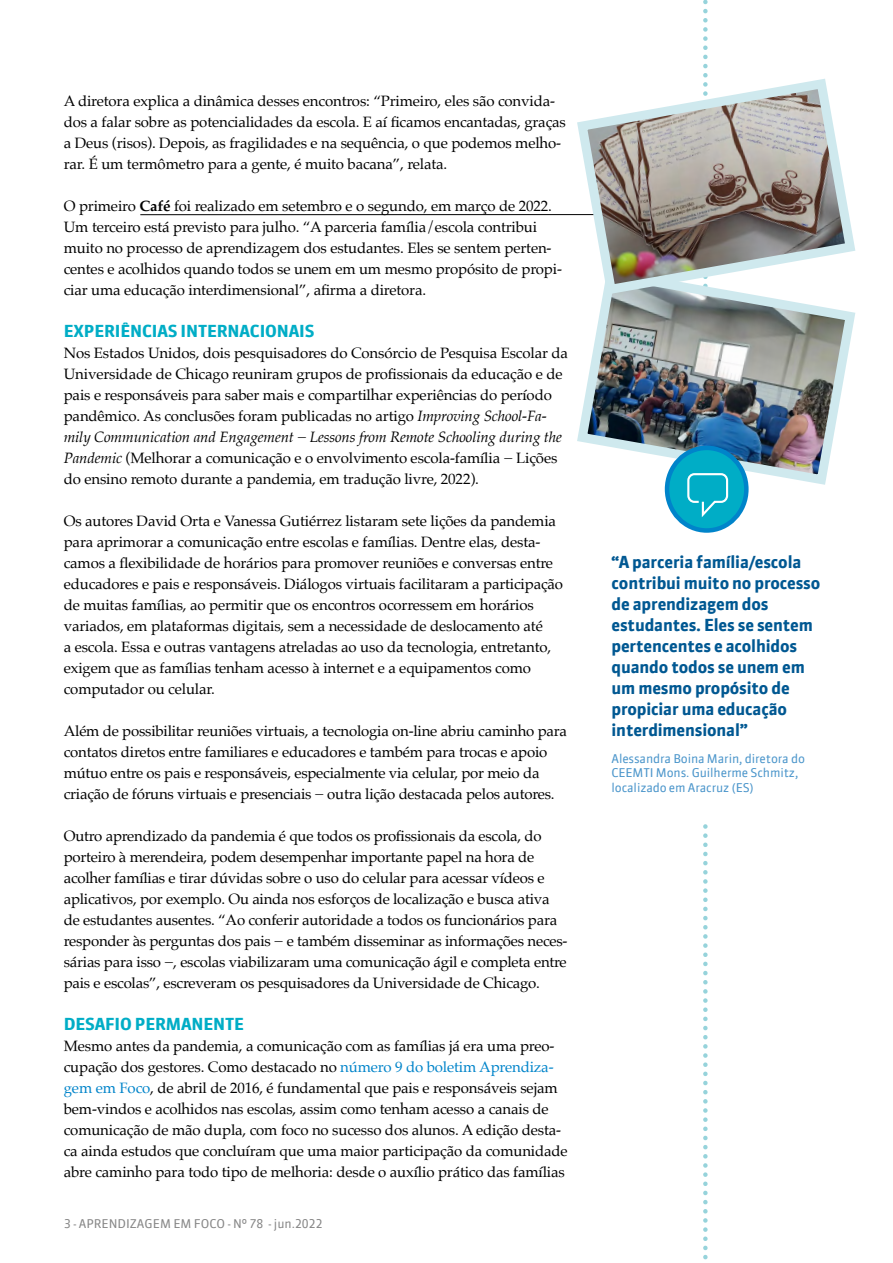
<style>
.page{position:relative;width:893px;height:1263px;background:#fff}
.page>*{position:absolute;margin:0;border:0;box-sizing:border-box;transform-origin:0 0}
.t1{font:700 16.5px/21px "Sanuk Offc";letter-spacing:-.01em;color:#005892}
.t2{font:700 16.5px "Sanuk Offc";letter-spacing:-.01em;color:#00adc6}
.t3{font:15px/21px "Palatino";letter-spacing:-.01em;color:#000}
.t4{font:12px/14.4px "Sanuk Offc";letter-spacing:-.01em;color:#4c96cb}
.t5{font:12px "Sanuk Offc";color:#878787}
.s1{font-weight:700}
.s2{font-style:italic}
.s3{color:#0084ca}
</style>
<div class="page">
<hr style="left:140px;top:214px;width:464px;height:1px;background:#000">
<img style="left:577px;top:300px;width:279px;height:190px">
<svg style="left:572px;top:78px;width:284px;height:222px"></svg>
<svg style="left:667px;top:448px;width:79px;height:82px;background:#00a7c6"></svg>
<div style="left:665px;top:446px;width:84px;height:87px;border:4px solid #0084ca;border-radius:50%"></div>
<svg style="left:686px;top:0;width:43px;height:1260px"></svg>
<p class="t3" style="left:64px;top:90px;width:504px">A diretora explica a dinâmica desses encontros: “Primeiro, eles são convida&shy;dos a falar sobre as potencialidades da escola. E aí ficamos encantadas, graças a Deus (risos). Depois, as fragilidades e na sequência, o que podemos melho&shy;rar. É um termômetro para a gente, é muito bacana”, relata.</p>
<p class="t3" style="left:64px;top:195px;width:500px">O primeiro <span class="s1">Café</span> foi realizado em setembro e o segundo, em março de 2022.<br>Um terceiro está previsto para julho. “A parceria família/escola contribui muito no processo de aprendizagem dos estudantes. Eles se sentem perten&shy;centes e acolhidos quando todos se unem em um mesmo propósito de propi&shy;ciar uma educação interdimensional”, afirma a diretora.</p>
<p class="t2" style="left:64px;top:321px;width:252px">EXPERIÊNCIAS INTERNACIONAIS</p>
<p class="t3" style="left:64px;top:342px;width:506px">Nos Estados Unidos, dois pesquisadores do Consórcio de Pesquisa Escolar da Universidade de Chicago reuniram grupos de profissionais da educação e de pais e responsáveis para saber mais e compartilhar experiências do período pandêmico. As conclusões foram publicadas no artigo <span class="s2">Improving School-Fa&shy;mily Communication and Engagement − Lessons from Remote Schooling during the Pandemic</span> (Melhorar a comunicação e o envolvimento escola-família − Lições do ensino remoto durante a pandemia, em tradução livre, 2022).</p>
<p class="t3" style="left:64px;top:510px;width:501px">Os autores David Orta e Vanessa Gutiérrez listaram sete lições da pandemia para aprimorar a comunicação entre escolas e famílias. Dentre elas, desta&shy;camos a flexibilidade de horários para promover reuniões e conversas entre educadores e pais e responsáveis. Diálogos virtuais facilitaram a participação de muitas famílias, ao permitir que os encontros ocorressem em horários variados, em plataformas digitais, sem a necessidade de deslocamento até<br>a escola. Essa e outras vantagens atreladas ao uso da tecnologia, entretanto, exigem que as famílias tenham acesso à internet e a equipamentos como computador ou celular.</p>
<p class="t3" style="left:64px;top:720px;width:505px">Além de possibilitar reuniões virtuais, a tecnologia on-line abriu caminho para contatos diretos entre familiares e educadores e também para trocas e apoio mútuo entre os pais e responsáveis, especialmente via celular, por meio da criação de fóruns virtuais e presenciais − outra lição destacada pelos autores.</p>
<p class="t3" style="left:64px;top:825px;width:505px">Outro aprendizado da pandemia é que todos os profissionais da escola, do porteiro à merendeira, podem desempenhar importante papel na hora de acolher famílias e tirar dúvidas sobre o uso do celular para acessar vídeos e aplicativos, por exemplo. Ou ainda nos esforços de localização e busca ativa de estudantes ausentes. “Ao conferir autoridade a todos os funcionários para responder às perguntas dos pais − e também disseminar as informações neces&shy;sárias para isso −, escolas viabilizaram uma comunicação ágil e completa entre pais e escolas”, escreveram os pesquisadores da Universidade de Chicago.</p>
<p class="t2" style="left:64px;top:1014px;width:182px">DESAFIO PERMANENTE</p>
<p class="t3" style="left:64px;top:1035px;width:505px">Mesmo antes da pandemia, a comunicação com as famílias já era uma preo&shy;cupação dos gestores. Como destacado no <span class="s3">número 9 do boletim Aprendiza&shy;gem em Foco</span>, de abril de 2016, é fundamental que pais e responsáveis sejam bem-vindos e acolhidos nas escolas, assim como tenham acesso a canais de comunicação de mão dupla, com foco no sucesso dos alunos. A edição desta&shy;ca ainda estudos que concluíram que uma maior participação da comunidade abre caminho para todo tipo de melhoria: desde o auxílio prático das famílias</p>
<p class="t5" style="left:64px;top:1216px;width:260px">3 - APRENDIZAGEM EM FOCO - Nº 78 - jun.2022</p>
<p class="t1" style="left:612px;top:551px;width:210px">“A parceria família/escola contribui muito no processo de aprendizagem dos estudantes. Eles se sentem pertencentes e acolhidos quando todos se unem em um mesmo propósito de propiciar uma educação interdimensional”</p>
<p class="t4" style="left:612px;top:751px;width:195px">Alessandra Boina Marin, diretora do<br>CEEMTI Mons. Guilherme Schmitz, localizado em Aracruz (ES)</p>
</div>
